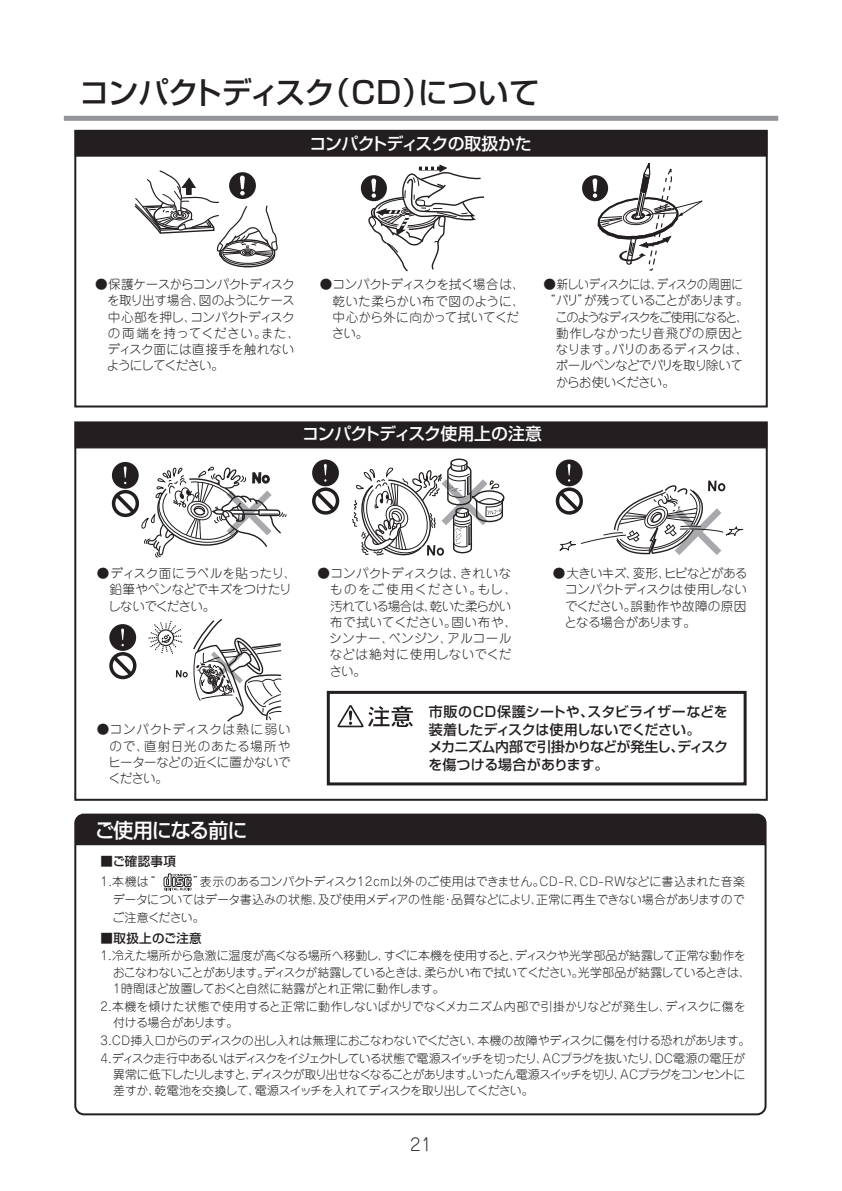
<style>
.page{position:relative;width:842px;height:1191px;background:#fff}
.page>*{position:absolute;margin:0;border:0;box-sizing:border-box;transform-origin:0 0}
.t1{font:500 30.4px "Shin Go Pro";letter-spacing:-.03em;color:#231f20}
.t2{font:500 20.2px "Shin Go Pro";letter-spacing:-.065em;color:#fff}
.t3{font:500 17px "Shin Go Pro";letter-spacing:-.05em;color:#fff}
.t4{font:300 17px "Jun 101 Pro";color:#231f20}
.t5{font:500 14px/17.6px "Shin Go Pro";letter-spacing:-.01em;color:#231f20}
.t6{font:300 12.6px/16.2px "Jun 101 Pro";letter-spacing:-.03em;color:#231f20;text-align:justify}
.t7{font:300 12.6px "Jun 101 Pro";letter-spacing:-.055em;color:#231f20}
.t8{font:300 12.6px "Jun 101 Pro";letter-spacing:-.085em;color:#231f20}
.t9{font:300 12.6px "Jun 101 Pro";letter-spacing:-.13em;color:#231f20}
.t10{font:300 12.6px "Jun 101 Pro";letter-spacing:-.06em;color:#231f20}
.t11{font:300 12.6px "Jun 101 Pro";letter-spacing:-.01em;color:#231f20}
.t12{font:500 12.6px "Shin Go Pro";letter-spacing:.025em;color:#231f20}
.t13{font:300 12.6px "Jun 101 Pro";letter-spacing:-.07em;color:#231f20}
.t14{font:300 12px/18px "Jun 101 Pro";letter-spacing:-.05em;color:#231f20;text-align:justify}
.t15{font:300 12px/16.2px "Jun 101 Pro";letter-spacing:-.085em;color:#231f20}
.t16{font:300 12px/16.2px "Jun 101 Pro";letter-spacing:-.01em;color:#231f20}
</style>
<div class="page">
<div style="left:75px;top:131px;width:692px;height:25px;background:#231f20"></div>
<div style="left:74px;top:130px;width:694px;height:277px;border:2px solid #231f20"></div>
<svg style="left:134px;top:170px;width:144px;height:98px"></svg>
<div style="left:362px;top:176px;width:24px;height:24px;background:#231f20;border-radius:50%"></div>
<div style="left:361px;top:175px;width:26px;height:26px;border:2px solid #231f20;border-radius:50%"></div>
<svg style="left:365px;top:164px;width:120px;height:108px"></svg>
<div style="left:583px;top:176px;width:24px;height:24px;background:#231f20;border-radius:50%"></div>
<div style="left:582px;top:175px;width:26px;height:26px;border:2px solid #231f20;border-radius:50%"></div>
<svg style="left:592px;top:163px;width:111px;height:108px"></svg>
<div style="left:75px;top:422px;width:692px;height:26px;background:#231f20"></div>
<div style="left:112px;top:462px;width:27px;height:27px;border:2px solid #231f20;border-radius:50%"></div>
<div style="left:112px;top:490px;width:27px;height:27px;border:2px solid #231f20;border-radius:50%"></div>
<svg style="left:113px;top:446px;width:174px;height:111px"></svg>
<svg style="left:553px;top:446px;width:194px;height:109px"></svg>
<svg style="left:148px;top:619px;width:134px;height:103px"></svg>
<div style="left:110px;top:625px;width:25px;height:25px;background:#231f20;border-radius:50%"></div>
<div style="left:109px;top:624px;width:27px;height:27px;border:2px solid #231f20;border-radius:50%"></div>
<svg style="left:118px;top:624px;width:9px;height:17px"></svg>
<div style="left:119px;top:642px;width:7px;height:6px;border:2px solid #231f20;border-radius:50%"></div>
<div style="left:109px;top:652px;width:27px;height:27px;border:2px solid #231f20;border-radius:50%"></div>
<div style="left:111px;top:653px;width:24px;height:25px;border:2px solid #231f20;border-radius:50%"></div>
<svg style="left:111px;top:654px;width:23px;height:23px"></svg>
<div style="left:313px;top:460px;width:25px;height:25px;background:#231f20;border-radius:50%"></div>
<div style="left:312px;top:459px;width:27px;height:27px;border:2px solid #231f20;border-radius:50%"></div>
<svg style="left:321px;top:446px;width:9px;height:37px"></svg>
<div style="left:322px;top:477px;width:7px;height:7px;border:2px solid #231f20;border-radius:50%"></div>
<div style="left:312px;top:487px;width:27px;height:27px;border:2px solid #231f20;border-radius:50%"></div>
<div style="left:314px;top:489px;width:24px;height:24px;border:2px solid #231f20;border-radius:50%"></div>
<svg style="left:314px;top:489px;width:23px;height:24px"></svg>
<svg style="left:352px;top:458px;width:153px;height:98px"></svg>
<div style="left:74px;top:813px;width:692px;height:302px;border:2px solid #231f20;border-radius:9px"></div>
<div style="left:75px;top:814px;width:691px;height:31px;background:#231f20"></div>
<div style="left:327px;top:691px;width:420px;height:94px;border:3px solid #231f20"></div>
<svg style="left:337px;top:705px;width:76px;height:22px"></svg>
<svg style="left:163px;top:873px;width:29px;height:17px"></svg>
<div style="left:64px;top:116px;width:714px;height:5px;background:#939598"></div>
<h1 class="t1" style="left:79px;top:67px;width:462px">コンパクトディスク（CD）について</h1>
<h3 class="t3" style="left:309px;top:129px;width:224px">コンパクトディスクの取扱かた</h3>
<p class="t6" style="left:107px;top:275px;width:189px;text-indent:-12px">●保護ケースからコンパクトディスクを取り出す場合､図のようにケース中心部を押し､コンパクトディスクの両端を持ってください｡また､ディスク面には直接手を触れないようにしてください｡</p>
<p class="t6" style="left:332px;top:275px;width:189px;text-indent:-12px">●コンパクトディスクを拭く場合は､乾いた柔らかい布で図のように､中心から外に向かって拭いてください｡</p>
<p class="t7" style="left:543px;top:274px;width:201px">●新しいディスクには､ディスクの周囲に</p>
<p class="t8" style="left:543px;top:291px;width:201px">“バリ”が残っていることがあります｡</p>
<p class="t9" style="left:555px;top:307px;width:188px">このようなディスクをご使用になると､</p>
<p class="t11" style="left:556px;top:323px;width:189px">動作しなかったり音飛びの原因と</p>
<p class="t6" style="left:556px;top:340px;width:188px">なります｡バリのあるディスクは､</p>
<p class="t10" style="left:556px;top:356px;width:189px">ボールペンなどでバリを取り除いて</p>
<p class="t13" style="left:556px;top:372px;width:114px">からお使いください｡</p>
<h3 class="t3" style="left:302px;top:420px;width:241px">コンパクトディスク使用上の注意</h3>
<p class="t6" style="left:108px;top:564px;width:185px;text-indent:-11px">●ディスク面にラベルを貼ったり､鉛筆やペンなどでキズをつけたりしないでください｡</p>
<p class="t6" style="left:565px;top:564px;width:184px;text-indent:-12px">●大きいキズ､変形､ヒビなどがあるコンパクトディスクは使用しないでください｡誤動作や故障の原因となる場合があります｡</p>
<p class="t6" style="left:329px;top:564px;width:184px;text-indent:-12px">●コンパクトディスクは､きれいなものをご使用ください｡もし､汚れている場合は､乾いた柔らかい布で拭いてください｡固い布や､シンナー､ベンジン､アルコールなどは絶対に使用しないでください｡</p>
<p class="t6" style="left:109px;top:720px;width:184px;text-indent:-12px">●コンパクトディスクは熱に弱いので､直射日光のあたる場所やヒーターなどの近くに置かないでください。</p>
<h2 class="t2" style="left:95px;top:813px;width:154px">ご使用になる前に</h2>
<p class="t5" style="left:428px;top:701px;width:301px">市販のCD保護シートや､スタビライザーなどを装着したディスクは使用しないでください｡<br>メカニズム内部で引掛かりなどが発生し､ディスクを傷つける場合があります｡</p>
<p class="t12" style="left:101px;top:851px;width:77px">■ご確認事項</p>
<p class="t14" style="left:113px;top:871px;width:634px;text-indent:-12px">1.本機は“　　　”表示のあるコンパクトディスク12cm以外のご使用はできません｡CD-R、CD-RWなどに書込まれた音楽データについてはデータ書込みの状態、及び使用メディアの性能･品質などにより、正常に再生できない場合がありますのでご注意ください。</p>
<p class="t12" style="left:101px;top:927px;width:103px">■取扱上のご注意</p>
<p class="t14" style="left:113px;top:946px;width:635px;line-height:16.2px;text-indent:-12px">1.冷えた場所から急激に温度が高くなる場所へ移動し､すぐに本機を使用すると､ディスクや光学部品が結露して正常な動作をおこなわないことがあります｡ディスクが結露しているときは､柔らかい布で拭いてください｡光学部品が結露しているときは､1時間ほど放置しておくと自然に結露がとれ正常に動作します｡</p>
<p class="t16" style="left:113px;top:996px;width:634px;text-indent:-13px">2.本機を傾けた状態で使用すると正常に動作しないばかりでなくメカニズム内部で引掛かりなどが発生し､ディスクに傷を付ける場合があります。</p>
<p class="t14" style="left:101px;top:1029px;width:646px">3.ＣＤ挿入口からのディスクの出し入れは無理におこなわないでください､本機の故障やディスクに傷を付ける恐れがあります｡<br>4.ディスク走行中あるいはディスクをイジェクトしている状態で電源スイッチを切ったり､ＡＣプラグを抜いたり､ＤＣ電源の電圧が</p>
<p class="t15" style="left:113px;top:1064px;width:634px">異常に低下したりしますと､ディスクが取り出せなくなることがあります｡いったん電源スイッチを切り､ＡＣプラグをコンセントに差すか､乾電池を交換して､電源スイッチを入れてディスクを取り出してください｡</p>
<h3 class="t4" style="left:410px;top:1131px;width:23px">21</h3>
</div>
